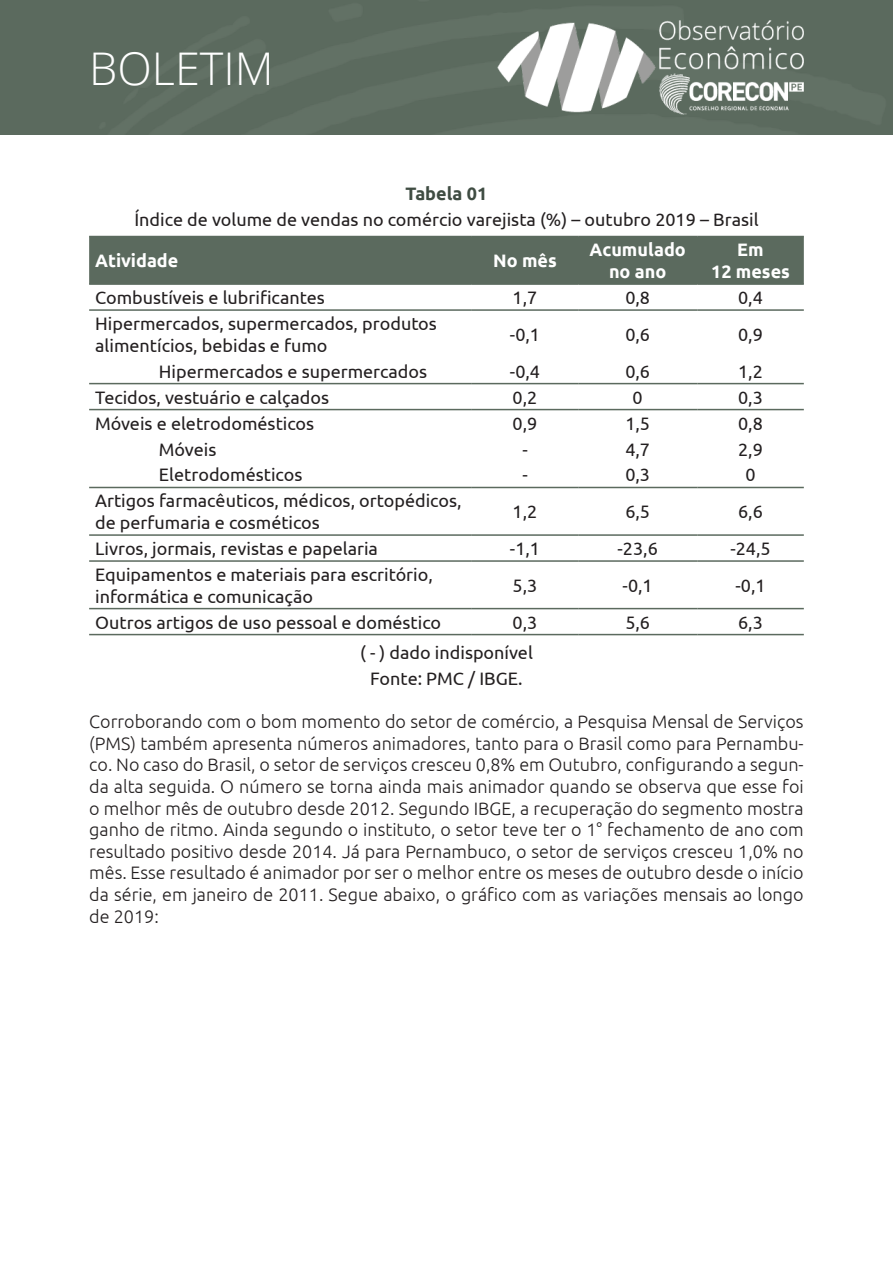
<style>
.page{position:relative;width:893px;height:1263px;background:#fff}
.page>*{position:absolute;margin:0;border:0;box-sizing:border-box;transform-origin:0 0}
.t1{font:300 45px "Open Sans";color:#fff}
.t2{font:300 18px/21.6px "Ubuntu";color:#231f20;text-align:justify}
.t3{font:18px/21.6px "Ubuntu";color:#231f20}
.t4{font:700 18px/21.6px "Ubuntu";color:#fff;text-align:center}
.t5{font:700 18px "Ubuntu";color:#3f4c42}
</style>
<div class="page">
<div style="left:89px;top:237px;width:715px;height:46px;background:#5b6a5e"></div>
<hr style="left:89px;top:236px;width:383px;height:1px;background:#5b6a5e">
<hr style="left:472px;top:236px;width:106px;height:1px;background:#5b6a5e">
<hr style="left:578px;top:236px;width:119px;height:1px;background:#5b6a5e">
<hr style="left:697px;top:236px;width:107px;height:1px;background:#5b6a5e">
<hr style="left:89px;top:283px;width:383px;height:2px;background:#5b6a5e">
<hr style="left:472px;top:283px;width:106px;height:2px;background:#5b6a5e">
<hr style="left:578px;top:283px;width:119px;height:2px;background:#5b6a5e">
<hr style="left:697px;top:283px;width:107px;height:2px;background:#5b6a5e">
<hr style="left:89px;top:309px;width:383px;height:2px;background:#5b6a5e">
<hr style="left:472px;top:309px;width:106px;height:2px;background:#5b6a5e">
<hr style="left:578px;top:309px;width:119px;height:2px;background:#5b6a5e">
<hr style="left:697px;top:309px;width:107px;height:2px;background:#5b6a5e">
<hr style="left:89px;top:383px;width:383px;height:1px;background:#5b6a5e">
<hr style="left:472px;top:383px;width:106px;height:1px;background:#5b6a5e">
<hr style="left:578px;top:383px;width:119px;height:1px;background:#5b6a5e">
<hr style="left:697px;top:383px;width:107px;height:1px;background:#5b6a5e">
<hr style="left:89px;top:409px;width:383px;height:1px;background:#5b6a5e">
<hr style="left:472px;top:409px;width:106px;height:1px;background:#5b6a5e">
<hr style="left:578px;top:409px;width:119px;height:1px;background:#5b6a5e">
<hr style="left:697px;top:409px;width:107px;height:1px;background:#5b6a5e">
<hr style="left:89px;top:487px;width:383px;height:1px;background:#5b6a5e">
<hr style="left:472px;top:487px;width:106px;height:1px;background:#5b6a5e">
<hr style="left:578px;top:487px;width:119px;height:1px;background:#5b6a5e">
<hr style="left:697px;top:487px;width:107px;height:1px;background:#5b6a5e">
<hr style="left:89px;top:534px;width:383px;height:2px;background:#5b6a5e">
<hr style="left:472px;top:534px;width:106px;height:2px;background:#5b6a5e">
<hr style="left:578px;top:534px;width:119px;height:2px;background:#5b6a5e">
<hr style="left:697px;top:534px;width:107px;height:2px;background:#5b6a5e">
<hr style="left:89px;top:560px;width:383px;height:2px;background:#5b6a5e">
<hr style="left:472px;top:560px;width:106px;height:2px;background:#5b6a5e">
<hr style="left:578px;top:560px;width:119px;height:2px;background:#5b6a5e">
<hr style="left:697px;top:560px;width:107px;height:2px;background:#5b6a5e">
<hr style="left:89px;top:608px;width:383px;height:1px;background:#5b6a5e">
<hr style="left:472px;top:608px;width:106px;height:1px;background:#5b6a5e">
<hr style="left:578px;top:608px;width:119px;height:1px;background:#5b6a5e">
<hr style="left:697px;top:608px;width:107px;height:1px;background:#5b6a5e">
<hr style="left:89px;top:634px;width:383px;height:1px;background:#5b6a5e">
<hr style="left:472px;top:634px;width:106px;height:1px;background:#5b6a5e">
<hr style="left:578px;top:634px;width:119px;height:1px;background:#5b6a5e">
<hr style="left:697px;top:634px;width:107px;height:1px;background:#5b6a5e">
<div style="left:0;top:0;width:893px;height:134px;background:#5b6a5e"></div>
<img style="left:497px;top:20px;width:307px;height:94px">
<p class="t1" style="left:89px;top:38px;width:186px">BOLETIM</p>
<p class="t5" style="left:406px;top:182px;width:83px">Tabela 01</p>
<p class="t3" style="left:134px;top:208px;width:626px">Índice de volume de vendas no comércio varejista (%) – outubro 2019 – Brasil</p>
<p class="t4" style="left:95px;top:250px;width:85px">Atividade</p>
<p class="t4" style="left:493px;top:250px;width:65px">No mês</p>
<p class="t4" style="left:590px;top:239px;width:98px">Acumulado no ano</p>
<p class="t4" style="left:737px;top:239px;width:28px">Em</p>
<p class="t4" style="left:711px;top:261px;width:80px">12 meses</p>
<p class="t3" style="left:95px;top:286px;width:231px">Combustíveis e lubrificantes</p>
<p class="t3" style="left:513px;top:286px;width:26px">1,7</p>
<p class="t3" style="left:625px;top:286px;width:26px">0,8</p>
<p class="t3" style="left:738px;top:286px;width:26px">0,4</p>
<p class="t3" style="left:95px;top:312px;width:343px">Hipermercados, supermercados, produtos alimentícios, bebidas e fumo</p>
<p class="t3" style="left:510px;top:323px;width:32px">-0,1</p>
<p class="t3" style="left:625px;top:323px;width:26px">0,6</p>
<p class="t3" style="left:738px;top:323px;width:26px">0,9</p>
<p class="t3" style="left:159px;top:360px;width:270px">Hipermercados e supermercados</p>
<p class="t3" style="left:510px;top:360px;width:32px">-0,4</p>
<p class="t3" style="left:625px;top:360px;width:26px">0,6</p>
<p class="t3" style="left:738px;top:360px;width:26px">1,2</p>
<p class="t3" style="left:95px;top:386px;width:236px">Tecidos, vestuário e calçados</p>
<p class="t3" style="left:513px;top:386px;width:26px">0,2</p>
<p class="t3" style="left:633px;top:386px;width:12px">0</p>
<p class="t3" style="left:738px;top:386px;width:26px">0,3</p>
<p class="t3" style="left:95px;top:412px;width:221px">Móveis e eletrodomésticos</p>
<p class="t3" style="left:513px;top:412px;width:26px">0,9</p>
<p class="t3" style="left:625px;top:412px;width:26px">1,5</p>
<p class="t3" style="left:738px;top:412px;width:26px">0,8</p>
<p class="t3" style="left:159px;top:438px;width:59px">Móveis</p>
<p class="t3" style="left:522px;top:438px;width:7px">-</p>
<p class="t3" style="left:625px;top:438px;width:26px">4,7</p>
<p class="t3" style="left:738px;top:438px;width:26px">2,9</p>
<p class="t3" style="left:159px;top:464px;width:145px">Eletrodomésticos</p>
<p class="t3" style="left:522px;top:464px;width:7px">-</p>
<p class="t3" style="left:625px;top:464px;width:26px">0,3</p>
<p class="t3" style="left:745px;top:464px;width:12px">0</p>
<p class="t3" style="left:95px;top:490px;width:368px">Artigos farmacêuticos, médicos, ortopédicos, de perfumaria e cosméticos</p>
<p class="t3" style="left:513px;top:500px;width:26px">1,2</p>
<p class="t3" style="left:625px;top:500px;width:26px">6,5</p>
<p class="t3" style="left:738px;top:500px;width:26px">6,6</p>
<p class="t3" style="left:95px;top:537px;width:284px">Livros, jormais, revistas e papelaria</p>
<p class="t3" style="left:510px;top:537px;width:32px">-1,1</p>
<p class="t3" style="left:618px;top:537px;width:42px">-23,6</p>
<p class="t3" style="left:730px;top:537px;width:42px">-24,5</p>
<p class="t3" style="left:95px;top:563px;width:339px">Equipamentos e materiais para escritório, informática e comunicação</p>
<p class="t3" style="left:513px;top:574px;width:26px">5,3</p>
<p class="t3" style="left:623px;top:574px;width:32px">-0,1</p>
<p class="t3" style="left:735px;top:574px;width:32px">-0,1</p>
<p class="t3" style="left:95px;top:611px;width:348px">Outros artigos de uso pessoal e doméstico</p>
<p class="t3" style="left:513px;top:611px;width:26px">0,3</p>
<p class="t3" style="left:625px;top:611px;width:26px">5,6</p>
<p class="t3" style="left:738px;top:611px;width:26px">6,3</p>
<p class="t3" style="left:360px;top:642px;width:174px">( - ) dado indisponível</p>
<p class="t3" style="left:370px;top:667px;width:154px">Fonte: PMC / IBGE.</p>
<p class="t2" style="left:89px;top:710px;width:716px">Corroborando com o bom momento do setor de comércio, a Pesquisa Mensal de Serviços (PMS) também apresenta números animadores, tanto para o Brasil como para Pernambu&shy;co. No caso do Brasil, o setor de serviços cresceu 0,8% em Outubro, configurando a segun&shy;da alta seguida. O número se torna ainda mais animador quando se observa que esse foi o melhor mês de outubro desde 2012. Segundo IBGE, a recuperação do segmento mostra ganho de ritmo. Ainda segundo o instituto, o setor teve ter o 1° fechamento de ano com resultado positivo desde 2014. Já para Pernambuco, o setor de serviços cresceu 1,0% no mês. Esse resultado é animador por ser o melhor entre os meses de outubro desde o início da série, em janeiro de 2011. Segue abaixo, o gráfico com as variações mensais ao longo de 2019:</p>
</div>
